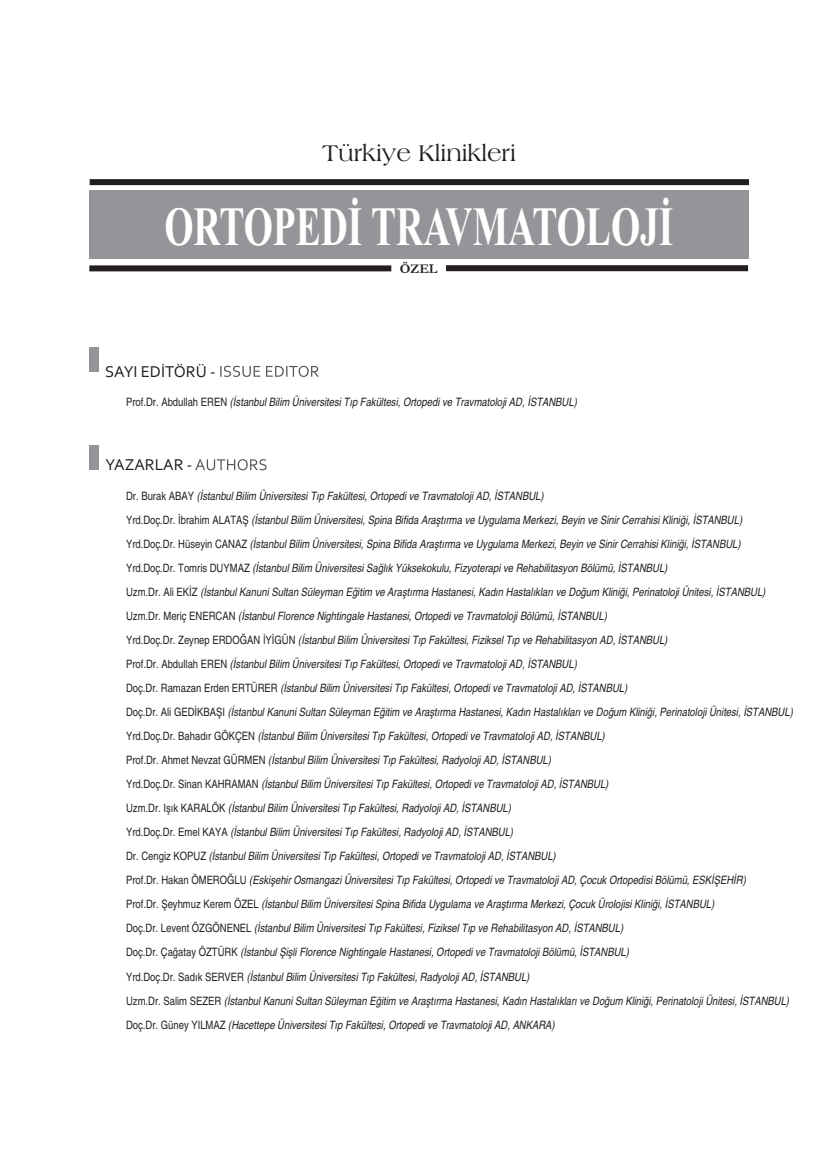
<style>
.page{position:relative;width:838px;height:1170px;background:#fff}
.page>*{position:absolute;margin:0;border:0;box-sizing:border-box;transform-origin:0 0}
.t1{font:700 55.35px "Times New Roman";color:#fff;scale:.68 1}
.t2{font:24px "Americana BT Roman";color:#231f20}
.t3{font:16.5px "Corbel";color:#231f20}
.t4{font:700 13.5px "Garamond";color:#231f20}
.t5{font:italic condensed 11.55px/24px "Helvetica";color:#231f20}
.s1{font-style:normal}
</style>
<div class="page">
<div style="left:89px;top:191px;width:659px;height:68px;background:#939598"></div>
<div style="left:90px;top:179px;width:659px;height:6px;background:#231f20"></div>
<div style="left:89px;top:265px;width:302px;height:6px;background:#231f20"></div>
<div style="left:446px;top:265px;width:302px;height:6px;background:#231f20"></div>
<div style="left:89px;top:347px;width:10px;height:25px;background:#939598"></div>
<div style="left:89px;top:445px;width:10px;height:25px;background:#939598"></div>
<svg style="left:220px;top:366px;width:67px;height:11px"></svg>
<svg style="left:195px;top:459px;width:72px;height:11px"></svg>
<h2 class="t2" style="left:322px;top:138px;width:195px">Türkiye Klinikleri</h2>
<h1 class="t1" style="left:164px;top:193px;width:750px">ORTOPEDİ TRAVMATOLOJİ</h1>
<p class="t4" style="left:399px;top:260px;width:39px">ÖZEL</p>
<h3 class="t3" style="left:105px;top:361px;width:112px">SAYI EDİTÖRÜ -</h3>
<p class="t5" style="left:126px;top:389px;width:452px"><span class="s1">Prof.Dr. Abdullah EREN</span> (İstanbul Bilim Üniversitesi Tıp Fakültesi, Ortopedi ve Travmatoloji AD, İSTANBUL)</p>
<h3 class="t3" style="left:105px;top:454px;width:88px">YAZARLAR -</h3>
<p class="t5" style="left:126px;top:484px;width:668px"><span class="s1">Dr. Burak ABAY</span> (İstanbul Bilim Üniversitesi Tıp Fakültesi, Ortopedi ve Travmatoloji AD, İSTANBUL)<br><span class="s1">Yrd.Doç.Dr. İbrahim ALATAŞ</span> (İstanbul Bilim Üniversitesi, Spina Bifida Araştırma ve Uygulama Merkezi, Beyin ve Sinir Cerrahisi Kliniği, İSTANBUL)<br><span class="s1">Yrd.Doç.Dr. Hüseyin CANAZ</span> (İstanbul Bilim Üniversitesi, Spina Bifida Araştırma ve Uygulama Merkezi, Beyin ve Sinir Cerrahisi Kliniği, İSTANBUL)<br><span class="s1">Yrd.Doç.Dr. Tomris DUYMAZ</span> (İstanbul Bilim Üniversitesi Sağlık Yüksekokulu, Fizyoterapi ve Rehabilitasyon Bölümü, İSTANBUL)<br><span class="s1">Uzm.Dr. Ali EKİZ</span> (İstanbul Kanuni Sultan Süleyman Eğitim ve Araştırma Hastanesi, Kadın Hastalıkları ve Doğum Kliniği, Perinatoloji Ünitesi, İSTANBUL)<br><span class="s1">Uzm.Dr. Meriç ENERCAN</span> (İstanbul Florence Nightingale Hastanesi, Ortopedi ve Travmatoloji Bölümü, İSTANBUL)<br><span class="s1">Yrd.Doç.Dr. Zeynep ERDOĞAN İYİGÜN</span> (İstanbul Bilim Üniversitesi Tıp Fakültesi, Fiziksel Tıp ve Rehabilitasyon AD, İSTANBUL)<br><span class="s1">Prof.Dr. Abdullah EREN</span> (İstanbul Bilim Üniversitesi Tıp Fakültesi, Ortopedi ve Travmatoloji AD, İSTANBUL)<br><span class="s1">Doç.Dr. Ramazan Erden ERTÜRER</span> (İstanbul Bilim Üniversitesi Tıp Fakültesi, Ortopedi ve Travmatoloji AD, İSTANBUL)<br><span class="s1">Doç.Dr. Ali GEDİKBAŞI</span> (İstanbul Kanuni Sultan Süleyman Eğitim ve Araştırma Hastanesi, Kadın Hastalıkları ve Doğum Kliniği, Perinatoloji Ünitesi, İSTANBUL)<br><span class="s1">Yrd.Doç.Dr. Bahadır GÖKÇEN</span> (İstanbul Bilim Üniversitesi Tıp Fakültesi, Ortopedi ve Travmatoloji AD, İSTANBUL)<br><span class="s1">Prof.Dr. Ahmet Nevzat GÜRMEN</span> (İstanbul Bilim Üniversitesi Tıp Fakültesi, Radyoloji AD, İSTANBUL)<br><span class="s1">Yrd.Doç.Dr. Sinan KAHRAMAN</span> (İstanbul Bilim Üniversitesi Tıp Fakültesi, Ortopedi ve Travmatoloji AD, İSTANBUL)<br><span class="s1">Uzm.Dr. Işık KARALÖK</span> (İstanbul Bilim Üniversitesi Tıp Fakültesi, Radyoloji AD, İSTANBUL)<br><span class="s1">Yrd.Doç.Dr. Emel KAYA</span> (İstanbul Bilim Üniversitesi Tıp Fakültesi, Radyoloji AD, İSTANBUL)<br><span class="s1">Dr. Cengiz KOPUZ</span> (İstanbul Bilim Üniversitesi Tıp Fakültesi, Ortopedi ve Travmatoloji AD, İSTANBUL)<br><span class="s1">Prof.Dr. Hakan ÖMEROĞLU</span> (Eskişehir Osmangazi Üniversitesi Tıp Fakültesi, Ortopedi ve Travmatoloji AD, Çocuk Ortopedisi Bölümü, ESKİŞEHİR)<br><span class="s1">Prof.Dr. Şeyhmuz Kerem ÖZEL</span> (İstanbul Bilim Üniversitesi Spina Bifida Uygulama ve Araştırma Merkezi, Çocuk Ürolojisi Kliniği, İSTANBUL)<br><span class="s1">Doç.Dr. Levent ÖZGÖNENEL</span> (İstanbul Bilim Üniversitesi Tıp Fakültesi, Fiziksel Tıp ve Rehabilitasyon AD, İSTANBUL)<br><span class="s1">Doç.Dr. Çağatay ÖZTÜRK</span> (İstanbul Şişli Florence Nightingale Hastanesi, Ortopedi ve Travmatoloji Bölümü, İSTANBUL)<br><span class="s1">Yrd.Doç.Dr. Sadık SERVER</span> (İstanbul Bilim Üniversitesi Tıp Fakültesi, Radyoloji AD, İSTANBUL)<br><span class="s1">Uzm.Dr. Salim SEZER</span> (İstanbul Kanuni Sultan Süleyman Eğitim ve Araştırma Hastanesi, Kadın Hastalıkları ve Doğum Kliniği, Perinatoloji Ünitesi, İSTANBUL)<br><span class="s1">Doç.Dr. Güney YILMAZ</span> (Hacettepe Üniversitesi Tıp Fakültesi, Ortopedi ve Travmatoloji AD, ANKARA)</p>
</div>
